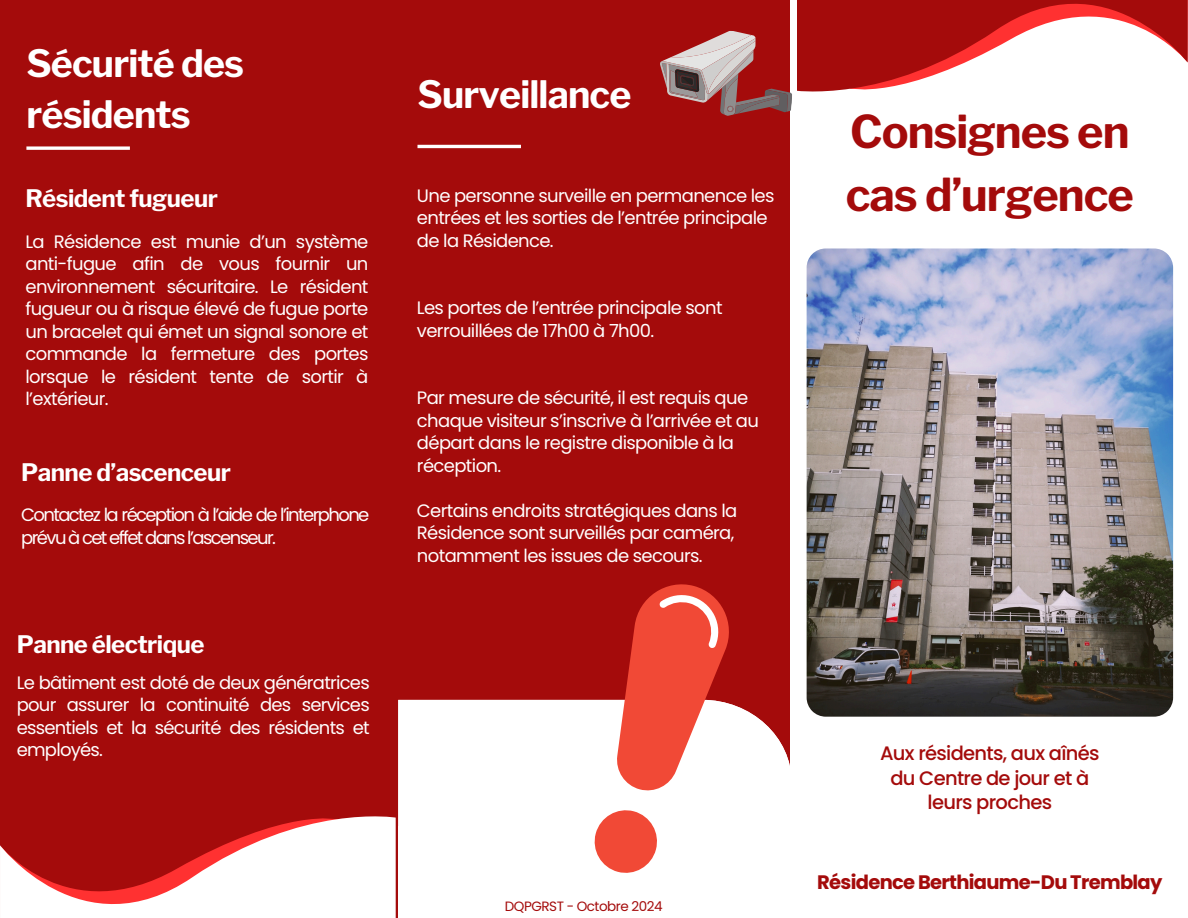
<style>
.page{position:relative;width:1188px;height:918px;background:#fff}
.page>*{position:absolute;margin:0;border:0;box-sizing:border-box;transform-origin:0 0}
.t1{font:700 45px/63px "Libre Franklin";letter-spacing:-.02em;color:#a40b0b}
.t2{font:700 37.5px/51.8px "Libre Franklin";letter-spacing:-.02em;color:#fff}
.t3{font:700 24px "Libre Franklin";letter-spacing:-.02em;color:#fff}
.t4{font:500 19.5px/24.8px "Poppins";letter-spacing:-.035em;color:#a40b0b;text-align:center}
.t5{font:700 19.5px "Poppins";letter-spacing:-.035em;color:#a40b0b}
.t6{font:18px/22.5px "Poppins";letter-spacing:-.035em;color:#fff}
.t7{font:18px/22.5px "Poppins";letter-spacing:-.09em;color:#fff}
.t8{font:13.5px "Poppins";letter-spacing:-.035em;color:#a40b0b}
</style>
<div class="page">
<img style="left:807px;top:248px;width:366px;height:469px">
<div style="left:0;top:0;width:782px;height:918px;background:#a40b0b"></div>
<svg style="left:26px;top:146px;width:104px;height:4px"></svg>
<svg style="left:0;top:816px;width:396px;height:102px;fill:#fff"></svg>
<div style="left:398px;top:0;width:392px;height:826px;background:#a40b0b"></div>
<div style="left:398px;top:700px;width:392px;height:218px;background:#fff"></div>
<svg style="left:588px;top:584px;width:155px;height:296px"></svg>
<hr style="left:418px;top:145px;width:103px;height:3px;background:#fff">
<svg style="left:660px;top:0;width:528px;height:116px"></svg>
<h2 class="t2" style="left:26px;top:37px;width:219px">Sécurité des résidents</h2>
<h5 class="t3" style="left:25px;top:184px;width:194px">Résident fugueur</h5>
<h5 class="t6" style="left:25px;top:230px;width:345px;text-align:justify">La Résidence est munie d’un système anti-fugue afin de vous fournir un environnement sécuritaire. Le résident fugueur ou à risque élevé de fugue porte un bracelet qui émet un signal sonore et commande la fermeture des portes lorsque le résident tente de sortir à l’extérieur.</h5>
<h5 class="t3" style="left:21px;top:457px;width:211px">Panne d’ascenceur</h5>
<p class="t7" style="left:21px;top:504px;width:350px">Contactez la réception à l’aide de l’interphone prévu à cet effet dans l’ascenseur.</p>
<p class="t3" style="left:17px;top:630px;width:189px">Panne électrique</p>
<p class="t6" style="left:17px;top:671px;width:354px;text-align:justify">Le bâtiment est doté de deux génératrices pour assurer la continuité des services essentiels et la sécurité des résidents et employés.</p>
<h5 class="t2" style="left:418px;top:69px;width:215px">Surveillance</h5>
<h5 class="t6" style="left:417px;top:184px;width:359px">Une personne surveille en permanence les entrées et les sorties de l’entrée principale de la Résidence.</h5>
<h3 class="t6" style="left:417px;top:297px;width:307px">Les portes de l’entrée principale sont verrouillées de 17h00 à 7h00.</h3>
<h5 class="t6" style="left:417px;top:387px;width:343px">Par mesure de sécurité, il est requis que chaque visiteur s’inscrive à l’arrivée et au départ dans le registre disponible à la réception.</h5>
<h3 class="t6" style="left:417px;top:499px;width:322px">Certains endroits stratégiques dans la<br>Résidence sont surveillés par caméra, notamment les issues de secours.</h3>
<h5 class="t1" style="left:846px;top:100px;width:290px">Consignes en cas d’urgence</h5>
<h1 class="t8" style="left:505px;top:897px;width:159px">DQPGRST - Octobre 2024</h1>
<p class="t4" style="left:880px;top:741px;width:221px">Aux résidents, aux aînés du Centre de jour et à leurs proches</p>
<h3 class="t5" style="left:817px;top:869px;width:347px">Résidence Berthiaume-Du Tremblay</h3>
</div>
